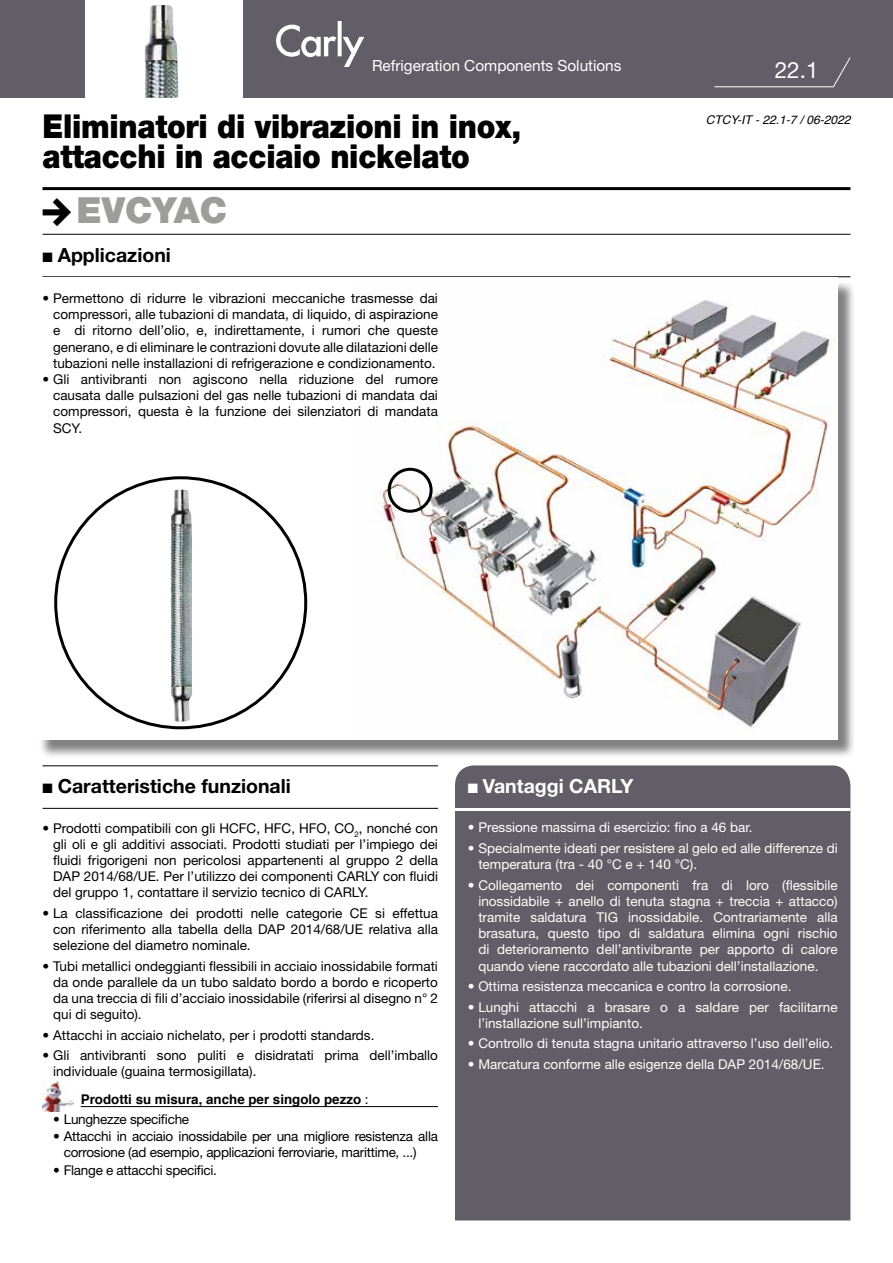
<style>
.page{position:relative;width:893px;height:1263px;background:#fff}
.page>*{position:absolute;margin:0;border:0;box-sizing:border-box;transform-origin:0 0}
.t1{font:900 36px "Helvetica Neue LT Pro";color:#9d9d9c}
.t2{font:900 33px/30px "Helvetica Neue LT Pro";letter-spacing:-.01em;color:#000;scale:.9 1}
.t3{font:22.5px "Helvetica Neue LT Pro";color:#fff}
.t4{font:700 19.5px "Helvetica Neue LT Pro";color:#000}
.t5{font:700 19.5px "Helvetica Neue LT Pro";color:#fff}
.t6{font:15.3px "Helvetica Neue LT Pro";color:#fff}
.t7{font:13.5px/16.2px "Helvetica Neue LT Pro";color:#000;text-align:justify}
.t8{font:13.5px/16.2px "Helvetica Neue LT Pro";color:#fff}
.t9{font:13.5px/16.2px "Helvetica Neue LT Pro";letter-spacing:-.02em;color:#000}
.t10{font:700 13.35px "Helvetica";color:#000}
.t11{font:italic 12px "Helvetica";color:#000}
.s1{font-family:"Helvetica Neue LT Pro";font-weight:400}
</style>
<div class="page">
<div style="left:0;top:0;width:893px;height:98px;background:#625e67"></div>
<div style="left:455px;top:765px;width:395px;height:455px;background:#625e67"></div>
<hr style="left:43px;top:187px;width:807px;height:3px;background:#000">
<hr style="left:43px;top:234px;width:807px;height:1px;background:#000">
<hr style="left:43px;top:276px;width:807px;height:1px;background:#000">
<hr style="left:43px;top:765px;width:395px;height:1px;background:#000">
<hr style="left:43px;top:808px;width:395px;height:1px;background:#000">
<hr style="left:455px;top:808px;width:395px;height:3px;background:#fff">
<div style="left:85px;top:0;width:157px;height:99px;background:#fff"></div>
<img style="left:276px;top:21px;width:88px;height:45px">
<svg style="left:714px;top:57px;width:137px;height:31px"></svg>
<img style="left:144px;top:5px;width:34px;height:93px">
<div style="left:38px;top:280px;width:818px;height:478px;background:#000;opacity:.5"></div>
<div style="left:36px;top:278px;width:802px;height:462px;background:#fff"></div>
<img style="left:170px;top:490px;width:22px;height:232px">
<img style="left:372px;top:300px;width:463px;height:428px">
<div style="left:388px;top:468px;width:45px;height:45px;border:3px solid #000;border-radius:50%"></div>
<hr style="left:81px;top:1106px;width:357px;height:1px;background:#000">
<img style="left:43px;top:1082px;width:31px;height:30px">
<p class="t6" style="left:372px;top:56px;width:251px">Refrigeration Components Solutions</p>
<h3 class="t3" style="left:775px;top:56px;width:45px">22.1</h3>
<h2 class="t2" style="left:43px;top:111px;width:533px">Eliminatori di vibrazioni in inox, attacchi in acciaio nickelato</h2>
<p class="t11" style="left:706px;top:110px;width:146px">CTCY-IT - 22.1-7 / 06-2022</p>
<h1 class="t1" style="left:77px;top:188px;width:152px">EVCYAC</h1>
<h3 class="t4" style="left:43px;top:243px;width:130px">■ Applicazioni</h3>
<p class="t7" style="left:53px;top:290px;width:386px;text-indent:-11px">• Permettono di ridurre le vibrazioni meccaniche trasmesse dai compressori, alle tubazioni di mandata, di liquido, di aspirazione e di ritorno dell’olio, e, indirettamente, i rumori che queste generano, e di eliminare le contrazioni dovute alle dilatazioni delle tubazioni nelle installazioni di refrigerazione e condizionamento.</p>
<p class="t7" style="left:53px;top:371px;width:386px;text-indent:-11px">• Gli antivibranti non agiscono nella riduzione del rumore causata dalle pulsazioni del gas nelle tubazioni di mandata dai compressori, questa è la funzione dei silenziatori di mandata SCY.</p>
<h3 class="t4" style="left:43px;top:774px;width:250px">■ Caratteristiche funzionali</h3>
<h3 class="t5" style="left:468px;top:774px;width:167px">■ Vantaggi CARLY</h3>
<p class="t7" style="left:53px;top:819px;width:386px;text-indent:-11px">• Prodotti compatibili con gli HCFC, HFC, HFO, CO<sub>2</sub>, nonché con gli oli e gli additivi associati. Prodotti studiati per l’impiego dei fluidi frigorigeni non pericolosi appartenenti al gruppo 2 della DAP 2014/68/UE. Per l’utilizzo dei componenti CARLY con fluidi del gruppo 1, contattare il servizio tecnico di CARLY.</p>
<p class="t7" style="left:53px;top:904px;width:386px;text-indent:-11px">• La classificazione dei prodotti nelle categorie CE si effettua con riferimento alla tabella della DAP 2014/68/UE relativa alla selezione del diametro nominale.</p>
<p class="t7" style="left:53px;top:957px;width:386px;text-indent:-11px">• Tubi metallici ondeggianti flessibili in acciaio inossidabile formati da onde parallele da un tubo saldato bordo a bordo e ricoperto da una treccia di fili d’acciaio inossidabile (riferirsi al disegno n° 2 qui di seguito).</p>
<p class="t7" style="left:43px;top:1026px;width:333px">• Attacchi in acciaio nichelato, per i prodotti standards.</p>
<p class="t7" style="left:53px;top:1047px;width:386px;text-indent:-11px">• Gli antivibranti sono puliti e disidratati prima dell’imballo individuale (guaina termosigillata).</p>
<p class="t10" style="left:81px;top:1088px;width:289px">Prodotti su misura, anche per singolo pezzo <span class="s1">:</span></p>
<p class="t9" style="left:53px;top:1110px;width:137px">• Lunghezze specifiche</p>
<p class="t9" style="left:64px;top:1128px;width:376px;text-indent:-11px">• Attacchi in acciaio inossidabile per una migliore resistenza alla corrosione (ad esempio, applicazioni ferroviarie, marittime, ...)</p>
<p class="t9" style="left:53px;top:1161px;width:165px">• Flange e attacchi specifici.</p>
<p class="t8" style="left:468px;top:819px;width:286px">• Pressione massima di esercizio: fino a 46 bar.</p>
<p class="t8" style="left:478px;top:840px;width:361px;text-indent:-11px">• Specialmente ideati per resistere al gelo ed alle differenze di temperatura (tra - 40 °C e + 140 °C).</p>
<p class="t8" style="left:478px;top:876px;width:361px;text-align:justify;text-indent:-11px">• Collegamento dei componenti fra di loro (flessibile inossidabile + anello di tenuta stagna + treccia + attacco) tramite saldatura TIG inossidabile. Contrariamente alla brasatura, questo tipo di saldatura elimina ogni rischio di deterioramento dell’antivibrante per apporto di calore quando viene raccordato alle tubazioni dell’installazione.</p>
<p class="t8" style="left:468px;top:978px;width:325px">• Ottima resistenza meccanica e contro la corrosione.</p>
<p class="t8" style="left:478px;top:998px;width:361px;text-indent:-11px">• Lunghi attacchi a brasare o a saldare per facilitarne l’installazione sull’impianto.</p>
<p class="t8" style="left:468px;top:1035px;width:367px">• Controllo di tenuta stagna unitario attraverso l’uso dell’elio.</p>
<p class="t8" style="left:468px;top:1055px;width:358px">• Marcatura conforme alle esigenze della DAP 2014/68/UE.</p>
</div>
